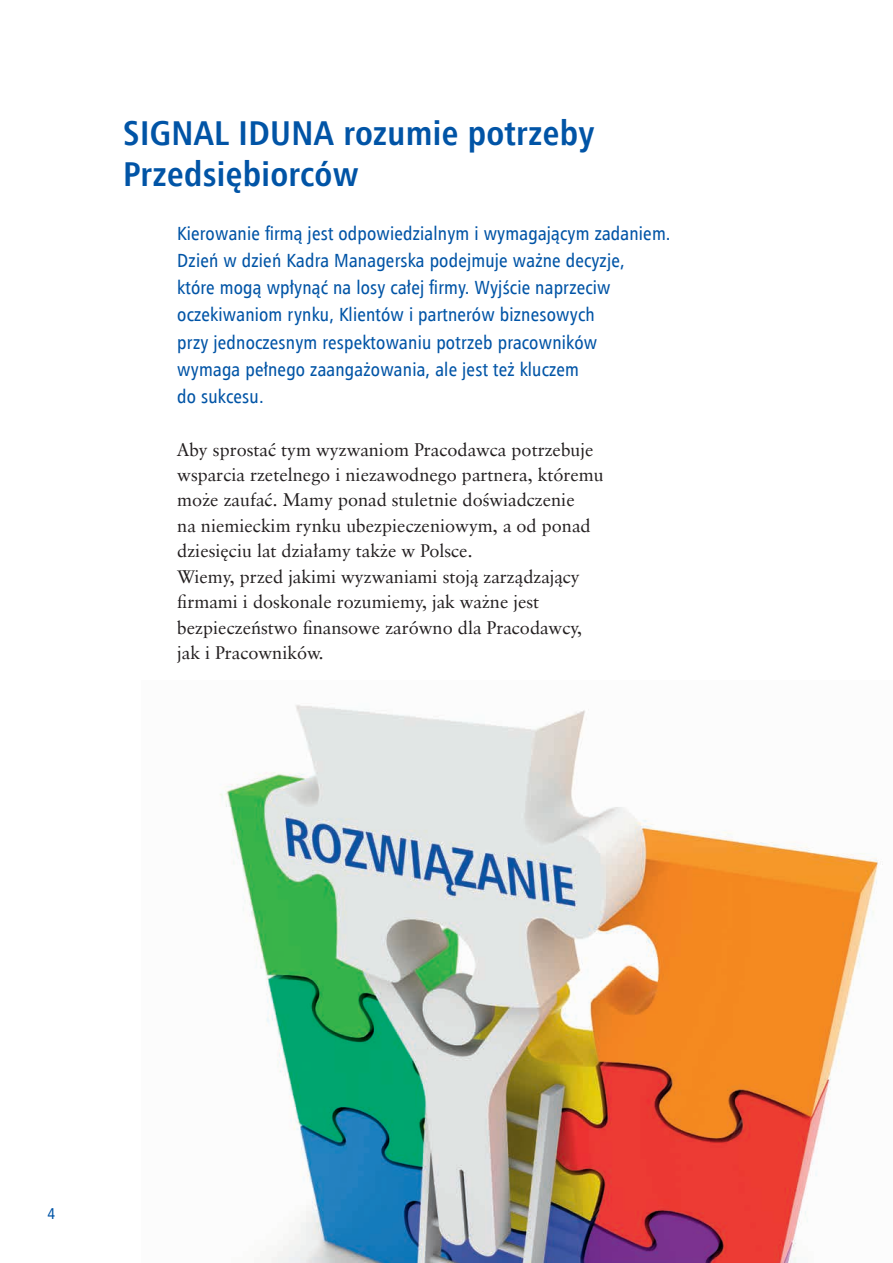
<style>
.page{position:relative;width:893px;height:1263px;background:#fff}
.page>*{position:absolute;margin:0;border:0;box-sizing:border-box;transform-origin:0 0}
.t1{font:700 34.5px/41.4px "Humnst 777 Cn EU";letter-spacing:.01em;color:#0154a6}
.t2{font:19.05px/27.2px "Humnst 777 Cn EU";letter-spacing:.01em;color:#0154a6}
.t3{font:18.15px/25.3px "Class Garmnd EU";color:#231f20}
.t4{font:15.75px "Humnst 777 Cn EU";color:#0154a6}
</style>
<div class="page">
<img style="left:220px;top:705px;width:663px;height:558px">
<h1 class="t1" style="left:123px;top:112px;width:473px">SIGNAL IDUNA rozumie potrzeby<br>Przedsiębiorców</h1>
<p class="t2" style="left:177px;top:219px;width:495px">Kierowanie firmą jest odpowiedzialnym i wymagającym zadaniem.<br>Dzień w dzień Kadra Managerska podejmuje ważne decyzje,<br>które mogą wpłynąć na losy całej firmy. Wyjście naprzeciw oczekiwaniom rynku, Klientów i partnerów biznesowych<br>przy jednoczesnym respektowaniu potrzeb pracowników<br>wymaga pełnego zaangażowania, ale jest też kluczem<br>do sukcesu.</p>
<p class="t3" style="left:177px;top:437px;width:428px">Aby sprostać tym wyzwaniom Pracodawca potrzebuje wsparcia rzetelnego i niezawodnego partnera, któremu może zaufać. Mamy ponad stuletnie doświadczenie<br>na niemieckim rynku ubezpieczeniowym, a od ponad dziesięciu lat działamy także w Polsce.<br>Wiemy, przed jakimi wyzwaniami stoją zarządzający firmami i doskonale rozumiemy, jak ważne jest bezpieczeństwo finansowe zarówno dla Pracodawcy, jak i Pracowników.</p>
<p class="t4" style="left:48px;top:1203px;width:9px">4</p>
</div>
